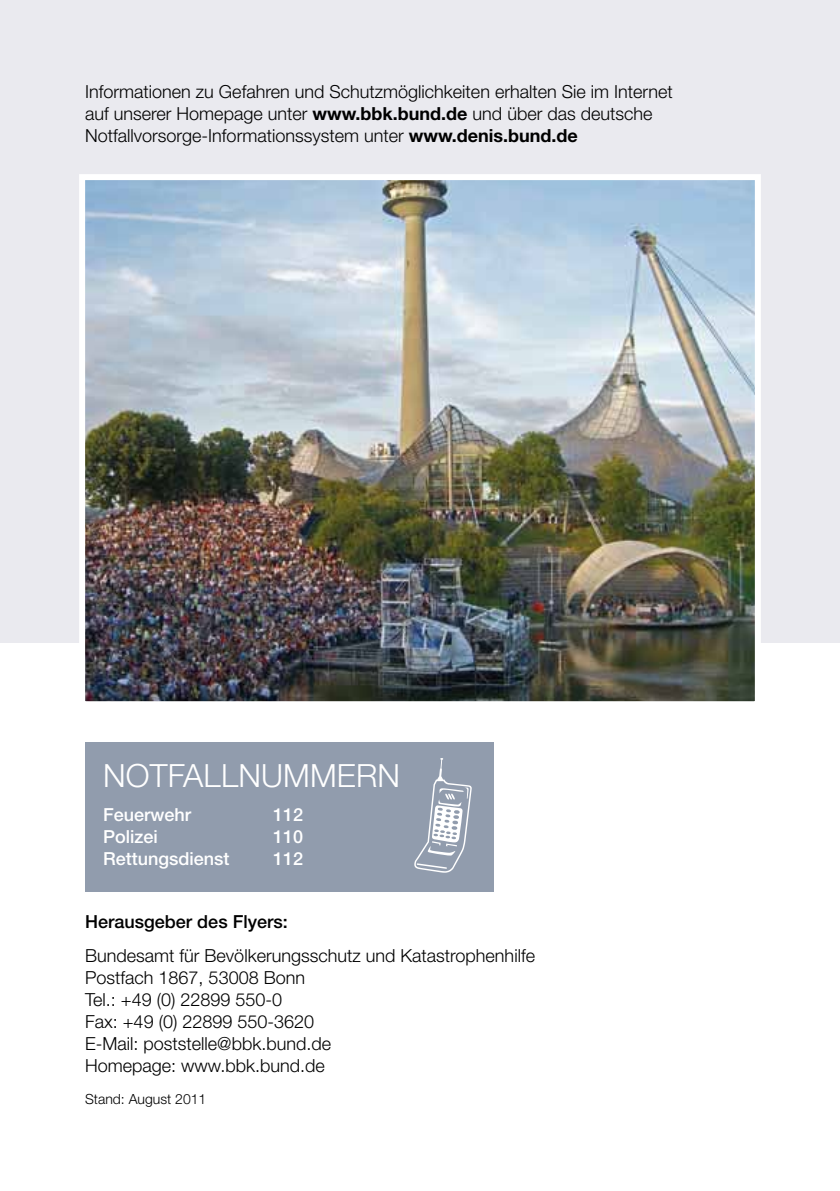
<style>
.page{position:relative;width:840px;height:1191px;background:#fff}
.page>*{position:absolute;margin:0;border:0;box-sizing:border-box;transform-origin:0 0}
.t1{font:300 32px "Helvetica Neue LT Std";letter-spacing:.005em;color:#fff}
.t2{font:300 18px/22px "Helvetica Neue LT Std";color:#000}
.t3{font:500 18px "Helvetica Neue LT Std";color:#fff}
.t4{font:500 18px "Helvetica Neue LT Std";color:#000}
.t5{font:300 14px "Helvetica Neue LT Std";color:#000}
.s1{font-weight:700}
</style>
<div class="page">
<div style="left:0;top:0;width:839px;height:643px;background:#eaeaef"></div>
<img style="left:79px;top:174px;width:682px;height:528px">
<div style="left:85px;top:742px;width:408px;height:149px;background:#919cad"></div>
<svg style="left:414px;top:758px;width:57px;height:114px"></svg>
<p class="t2" style="left:85px;top:80px;width:589px">Informationen zu Gefahren und Schutzmöglichkeiten erhalten Sie im Internet auf unserer Homepage unter <span class="s1">www.bbk.bund.de</span> und über das deutsche<br>Notfallvorsorge-Informationssystem unter <span class="s1">www.denis.bund.de</span></p>
<h1 class="t1" style="left:103px;top:756px;width:298px">NOTFALLNUMMERN</h1>
<p class="t3" style="left:103px;top:804px;width:90px">Feuerwehr</p>
<p class="t3" style="left:273px;top:804px;width:32px">112</p>
<p class="t3" style="left:103px;top:826px;width:56px">Polizei</p>
<p class="t3" style="left:273px;top:826px;width:32px">110</p>
<p class="t3" style="left:103px;top:848px;width:128px">Rettungsdienst</p>
<p class="t3" style="left:273px;top:848px;width:32px">112</p>
<p class="t4" style="left:85px;top:911px;width:204px">Herausgeber des Flyers:</p>
<p class="t2" style="left:85px;top:944px;width:451px">Bundesamt für Bevölkerungsschutz und Katastrophenhilfe Postfach 1867, 53008 Bonn<br>Tel.: +49 (0) 22899 550-0<br>Fax: +49 (0) 22899 550-3620<br>E-Mail: poststelle@bbk.bund.de<br>Homepage: www.bbk.bund.de</p>
<p class="t5" style="left:85px;top:1090px;width:123px">Stand: August 2011</p>
</div>
